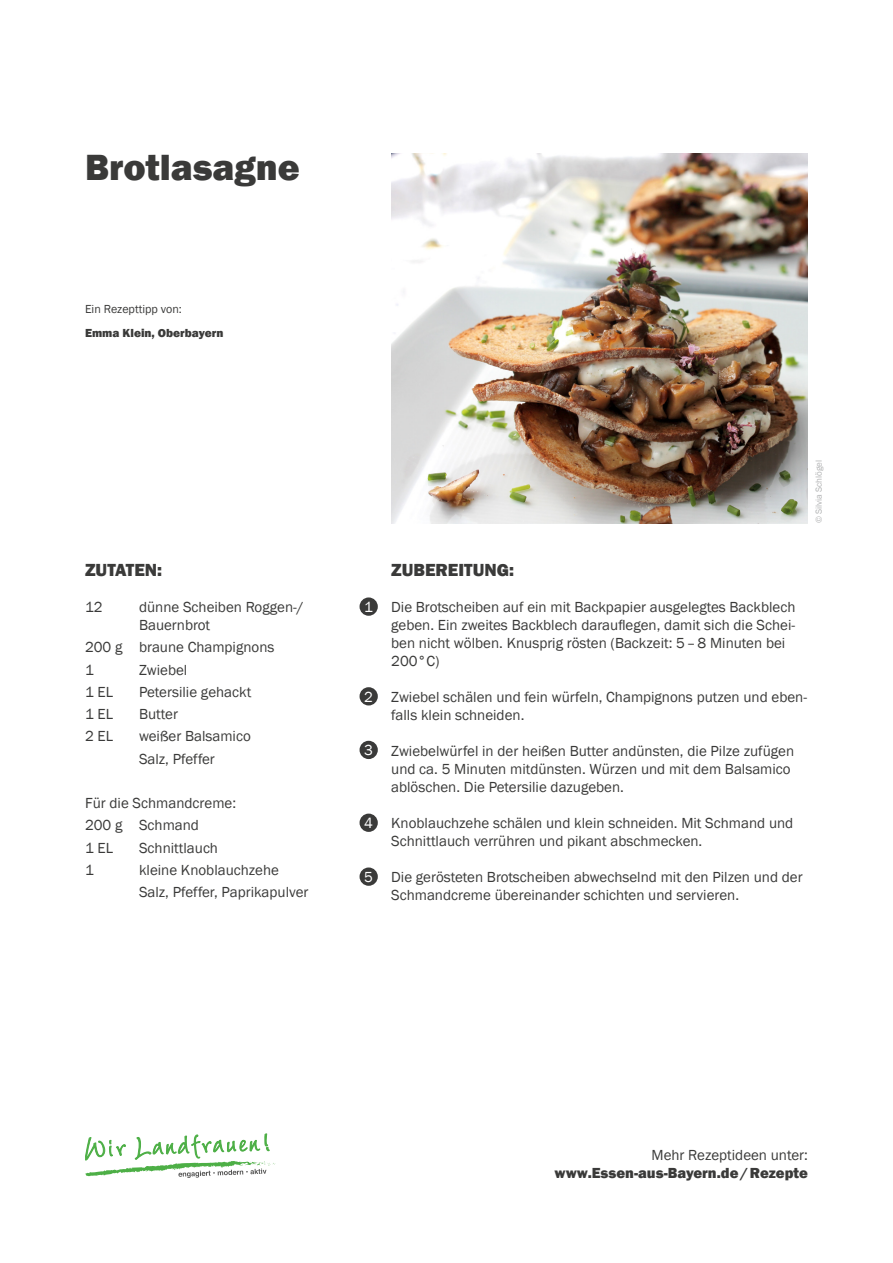
<style>
.page{position:relative;width:893px;height:1263px;background:#fff}
.page>*{position:absolute;margin:0;border:0;box-sizing:border-box;transform-origin:0 0}
.t1{font:800 37.5px "Franklin Gothic";color:#3a3a39}
.t2{font:800 18px "Franklin Gothic";color:#3a3a39}
.t3{font:15px/18px "Franklin Gothic";color:#3a3a39}
.t4{font:800 15px "Franklin Gothic";color:#3a3a39}
.t5{font:15px "Franklin Gothic";color:#fff}
.t6{font:800 12px "Franklin Gothic";color:#3a3a39}
.t7{font:12px "Franklin Gothic";color:#3a3a39}
.t8{font:9px "Franklin Gothic";color:#b1b2b3}
</style>
<div class="page">
<img style="left:391px;top:153px;width:417px;height:370px">
<div style="left:360px;top:597px;width:18px;height:19px;background:#3a3a39;border-radius:50%"></div>
<div style="left:360px;top:687px;width:18px;height:18px;background:#3a3a39;border-radius:50%"></div>
<div style="left:360px;top:741px;width:18px;height:18px;background:#3a3a39;border-radius:50%"></div>
<div style="left:360px;top:814px;width:18px;height:18px;background:#3a3a39;border-radius:50%"></div>
<div style="left:360px;top:867px;width:18px;height:19px;background:#3a3a39;border-radius:50%"></div>
<svg style="left:85px;top:1134px;width:191px;height:44px"></svg>
<h1 class="t1" style="left:85px;top:143px;width:216px">Brotlasagne</h1>
<p class="t7" style="left:85px;top:301px;width:98px">Ein Rezepttipp von:</p>
<p class="t6" style="left:85px;top:325px;width:140px">Emma Klein, Oberbayern</p>
<p class="t2" style="left:85px;top:558px;width:79px">ZUTATEN:</p>
<p class="t3" style="left:85px;top:598px;width:19px">12</p>
<p class="t3" style="left:139px;top:598px;width:166px">dünne Scheiben Roggen-/<br>Bauernbrot</p>
<p class="t3" style="left:85px;top:636px;width:191px;line-height:22.2px">200 g braune Champignons<br>1</p>
<p class="t3" style="left:139px;top:661px;width:50px">Zwiebel</p>
<p class="t3" style="left:85px;top:683px;width:30px">1 EL</p>
<p class="t3" style="left:139px;top:683px;width:114px">Petersilie gehackt</p>
<p class="t3" style="left:85px;top:705px;width:30px">1 EL</p>
<p class="t3" style="left:139px;top:705px;width:40px">Butter</p>
<p class="t3" style="left:85px;top:728px;width:30px">2 EL</p>
<p class="t3" style="left:139px;top:725px;width:113px;line-height:22.2px">weißer Balsamico<br>Salz, Pfeffer</p>
<p class="t3" style="left:85px;top:792px;width:153px;line-height:22.2px">Für die Schmandcreme:<br>200 g Schmand<br>1 EL</p>
<p class="t3" style="left:139px;top:839px;width:81px">Schnittlauch</p>
<p class="t3" style="left:85px;top:861px;width:10px">1</p>
<p class="t3" style="left:139px;top:859px;width:171px;line-height:22.2px">kleine Knoblauchzehe<br>Salz, Pfeffer, Paprikapulver</p>
<p class="t5" style="left:364px;top:597px;width:10px">1</p>
<p class="t5" style="left:364px;top:687px;width:10px">2</p>
<p class="t5" style="left:364px;top:741px;width:10px">3</p>
<p class="t5" style="left:364px;top:814px;width:10px">4</p>
<p class="t5" style="left:364px;top:867px;width:10px">5</p>
<p class="t8" style="left:813px;top:523px;width:65px;rotate:-90deg">© Silvia Schlögel</p>
<p class="t2" style="left:391px;top:558px;width:124px">ZUBEREITUNG:</p>
<p class="t3" style="left:391px;top:598px;width:406px">Die Brotscheiben auf ein mit Backpapier ausgelegtes Backblech geben. Ein zweites Backblech darauflegen, damit sich die Schei&shy;ben nicht wölben. Knusprig rösten (Backzeit: 5–8 Minuten bei 200°C)</p>
<p class="t3" style="left:391px;top:688px;width:417px">Zwiebel schälen und fein würfeln, Champignons putzen und eben&shy;falls klein schneiden.</p>
<p class="t3" style="left:391px;top:742px;width:404px">Zwiebelwürfel in der heißen Butter andünsten, die Pilze zufügen und ca. 5 Minuten mitdünsten. Würzen und mit dem Balsamico ablöschen. Die Petersilie dazugeben.</p>
<p class="t3" style="left:391px;top:814px;width:404px">Knoblauchzehe schälen und klein schneiden. Mit Schmand und<br>Schnittlauch verrühren und pikant abschmecken.</p>
<p class="t3" style="left:391px;top:868px;width:413px">Die gerösteten Brotscheiben abwechselnd mit den Pilzen und der<br>Schmandcreme übereinander schichten und servieren.</p>
<p class="t3" style="left:651px;top:1146px;width:158px">Mehr Rezeptideen unter:</p>
<p class="t4" style="left:555px;top:1163px;width:255px">www.Essen-aus-Bayern.de/Rezepte</p>
</div>
